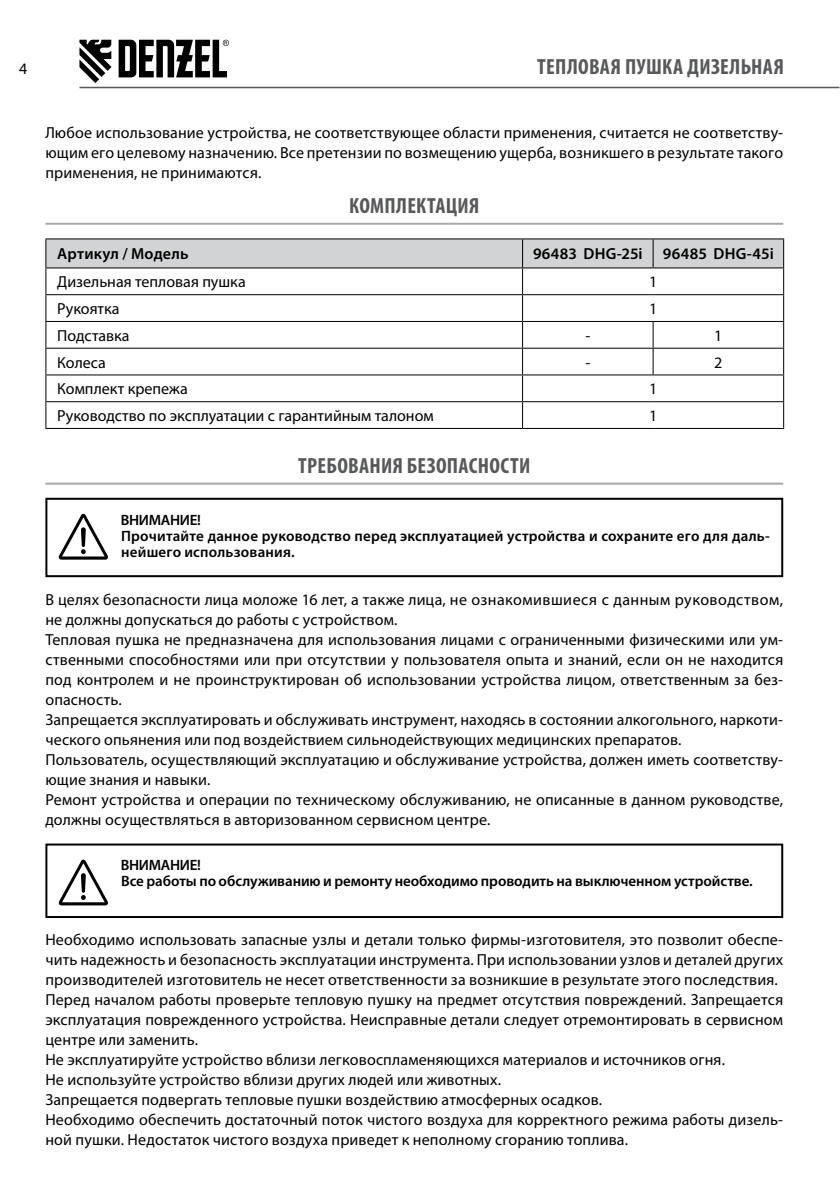
<style>
.page{position:relative;width:840px;height:1191px;background:#fff}
.page>*{position:absolute;margin:0;border:0;box-sizing:border-box;transform-origin:0 0}
.t1{font:700 condensed 22px "Myriad Pro";letter-spacing:.015em;color:#58595b}
.t2{font:16px/20px "Myriad Pro";letter-spacing:.01em;color:#000}
.t3{font:600 16px "Myriad Pro";letter-spacing:.015em;color:#000}
.t4{font:600 15px/16px "Myriad Pro";letter-spacing:.01em;color:#000}
</style>
<div class="page">
<svg style="left:79px;top:40px;width:32px;height:43px"></svg>
<svg style="left:118px;top:40px;width:111px;height:37px"></svg>
<hr style="left:79px;top:87px;width:760px;height:1px;background:#58595b">
<hr style="left:45px;top:223px;width:737px;height:2px;background:#a7a9ac">
<hr style="left:45px;top:482px;width:737px;height:2px;background:#a7a9ac">
<hr style="left:45px;top:238px;width:477px;height:1px;background:#000">
<hr style="left:522px;top:238px;width:130px;height:1px;background:#000">
<hr style="left:652px;top:238px;width:131px;height:1px;background:#000">
<svg style="left:45px;top:239px;width:738px;height:189px"></svg>
<hr style="left:45px;top:428px;width:477px;height:1px;background:#000">
<hr style="left:522px;top:428px;width:130px;height:1px;background:#000">
<hr style="left:652px;top:428px;width:131px;height:1px;background:#000">
<svg style="left:59px;top:514px;width:49px;height:45px"></svg>
<div style="left:45px;top:498px;width:737px;height:79px;border:2px solid #000"></div>
<svg style="left:59px;top:859px;width:49px;height:46px"></svg>
<div style="left:45px;top:843px;width:737px;height:75px;border:2px solid #000"></div>
<p class="t2" style="left:19px;top:59px;width:10px">4</p>
<h1 class="t1" style="left:537px;top:53px;width:248px">ТЕПЛОВАЯ ПУШКА ДИЗЕЛЬНАЯ</h1>
<p class="t2" style="left:45px;top:122px;width:739px;text-align:justify">Любое использование устройства, не соответствующее области применения, считается не соответству&shy;ющим его целевому назначению. Все претензии по возмещению ущерба, возникшего в результате такого применения, не принимаются.</p>
<h1 class="t1" style="left:349px;top:192px;width:132px">КОМПЛЕКТАЦИЯ</h1>
<p class="t3" style="left:57px;top:244px;width:133px">Артикул / Модель</p>
<p class="t3" style="left:532px;top:244px;width:111px">96483 DHG-25i</p>
<p class="t3" style="left:662px;top:244px;width:112px">96485 DHG-45i</p>
<p class="t2" style="left:57px;top:272px;width:190px">Дизельная тепловая пушка</p>
<p class="t2" style="left:648px;top:272px;width:10px">1</p>
<p class="t2" style="left:57px;top:298px;width:64px">Рукоятка</p>
<p class="t2" style="left:648px;top:298px;width:10px">1</p>
<p class="t2" style="left:57px;top:325px;width:74px">Подставка</p>
<p class="t2" style="left:585px;top:325px;width:6px">-</p>
<p class="t2" style="left:713px;top:325px;width:10px">1</p>
<p class="t2" style="left:57px;top:352px;width:50px">Колеса</p>
<p class="t2" style="left:585px;top:352px;width:6px">-</p>
<p class="t2" style="left:714px;top:352px;width:10px">2</p>
<p class="t2" style="left:57px;top:379px;width:132px">Комплект крепежа</p>
<p class="t2" style="left:648px;top:379px;width:10px">1</p>
<p class="t2" style="left:57px;top:405px;width:378px">Руководство по эксплуатации с гарантийным талоном</p>
<p class="t2" style="left:648px;top:405px;width:10px">1</p>
<h1 class="t1" style="left:298px;top:452px;width:233px">ТРЕБОВАНИЯ БЕЗОПАСНОСТИ</h1>
<p class="t4" style="left:121px;top:511px;width:650px">ВНИМАНИЕ!<br>Прочитайте данное руководство перед эксплуатацией устройства и сохраните его для даль&shy;нейшего использования.</p>
<p class="t2" style="left:45px;top:589px;width:739px">В целях безопасности лица моложе 16 лет, а также лица, не ознакомившиеся с данным руководством, не должны допускаться до работы с устройством.<br>Тепловая пушка не предназначена для использования лицами с ограниченными физическими или ум&shy;ственными способностями или при отсутствии у пользователя опыта и знаний, если он не находится под контролем и не проинструктирован об использовании устройства лицом, ответственным за без&shy;опасность.<br>Запрещается эксплуатировать и обслуживать инструмент, находясь в состоянии алкогольного, наркоти&shy;ческого опьянения или под воздействием сильнодействующих медицинских препаратов.<br>Пользователь, осуществляющий эксплуатацию и обслуживание устройства, должен иметь соответству&shy;ющие знания и навыки.<br>Ремонт устройства и операции по техническому обслуживанию, не описанные в данном руководстве, должны осуществляться в авторизованном сервисном центре.</p>
<p class="t4" style="left:121px;top:857px;width:633px">ВНИМАНИЕ!<br>Все работы по обслуживанию и ремонту необходимо проводить на выключенном устройстве.</p>
<p class="t2" style="left:45px;top:929px;width:739px">Необходимо использовать запасные узлы и детали только фирмы-изготовителя, это позволит обеспе&shy;чить надежность и безопасность эксплуатации инструмента. При использовании узлов и деталей других производителей изготовитель не несет ответственности за возникшие в результате этого последствия.<br>Перед началом работы проверьте тепловую пушку на предмет отсутствия повреждений. Запрещается эксплуатация поврежденного устройства. Неисправные детали следует отремонтировать в сервисном центре или заменить.<br>Не эксплуатируйте устройство вблизи легковоспламеняющихся материалов и источников огня.<br>Не используйте устройство вблизи других людей или животных.<br>Запрещается подвергать тепловые пушки воздействию атмосферных осадков.<br>Необходимо обеспечить достаточный поток чистого воздуха для корректного режима работы дизель&shy;ной пушки. Недостаток чистого воздуха приведет к неполному сгоранию топлива.</p>
</div>
